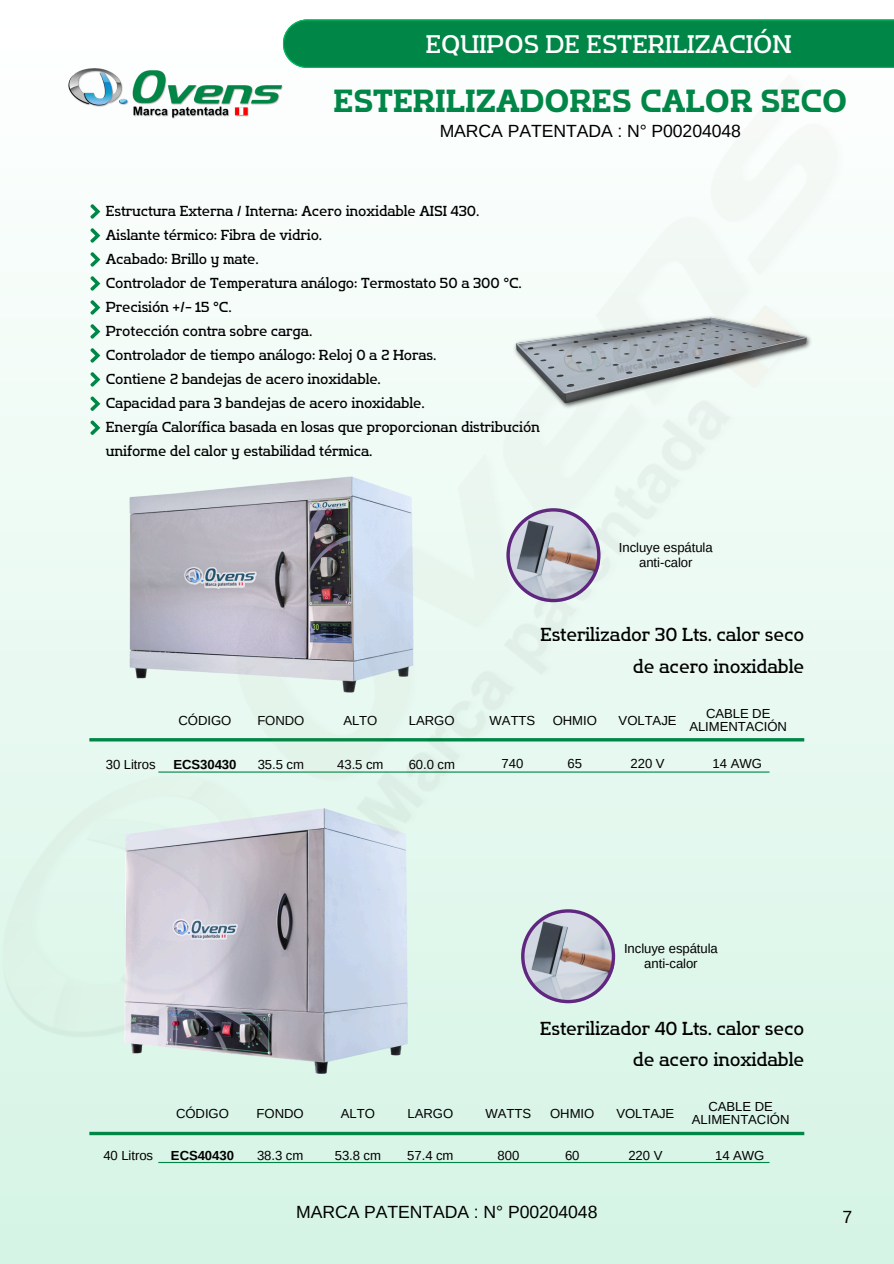
<style>
.page{position:relative;width:894px;height:1264px;background:#fff}
.page>*{position:absolute;margin:0;border:0;box-sizing:border-box;transform-origin:0 0}
.t1{font:31.95px "Flatory Slab 700";color:#008646}
.t2{font:25.35px "Flatory Slab 400";color:#fff}
.t3{font:18.75px/31px "Flatory Slab 400";letter-spacing:-.005em;color:#000;text-align:right}
.t4{font:17.55px "Arimo";letter-spacing:-.005em;color:#000}
.t5{font:14.55px/24px "Flatory Slab 400";letter-spacing:-.005em;color:#000}
.t6{font:13.05px/12.8px "Arimo";letter-spacing:-.005em;color:#000;text-align:center}
.t7{font:700 13.05px "Arimo";letter-spacing:-.005em;color:#000}
</style>
<div class="page">
<img style="left:0;top:19px;width:893px;height:1244px">
<h6 class="t2" style="left:425px;top:29px;width:367px">EQUIPOS DE ESTERILIZACIÓN</h6>
<p class="t1" style="left:333px;top:82px;width:515px">ESTERILIZADORES CALOR SECO</p>
<h2 class="t2" style="left:421px;top:29px;width:367px">EQUIPOS DE ESTERILIZACIÓN</h2>
<h6 class="t4" style="left:439px;top:121px;width:303px">MARCA PATENTADA : N° P00204048</h6>
<p class="t5" style="left:106px;top:199px;width:375px">Estructura Externa / Interna: Acero inoxidable AISI 430.</p>
<p class="t5" style="left:106px;top:223px;width:218px">Aislante térmico: Fibra de vidrio.</p>
<p class="t5" style="left:106px;top:247px;width:154px">Acabado: Brillo y mate.</p>
<h5 class="t5" style="left:106px;top:270px;width:417px">Controlador de Temperatura análogo: Termostato 50 a 300 °C.</h5>
<p class="t5" style="left:106px;top:294px;width:127px">Precisión +/- 15 °C.</p>
<p class="t5" style="left:106px;top:318px;width:208px">Protección contra sobre carga.</p>
<p class="t5" style="left:106px;top:342px;width:332px">Controlador de tiempo análogo: Reloj 0 a 2 Horas.</p>
<h4 class="t5" style="left:106px;top:366px;width:276px">Contiene 2 bandejas de acero inoxidable.</h4>
<h6 class="t5" style="left:106px;top:390px;width:320px">Capacidad para 3 bandejas de acero inoxidable.</h6>
<h6 class="t5" style="left:106px;top:414px;width:435px">Energía Calorífica basada en losas que proporcionan distribución uniforme del calor y estabilidad térmica.</h6>
<p class="t6" style="left:618px;top:541px;width:95px;line-height:14.1px">Incluye espátula anti-calor</p>
<p class="t3" style="left:540px;top:619px;width:265px">Esterilizador 30 Lts. calor seco de acero inoxidable</p>
<p class="t6" style="left:178px;top:714px;width:54px">CÓDIGO</p>
<p class="t7" style="left:173px;top:757px;width:64px">ECS30430</p>
<p class="t6" style="left:257px;top:714px;width:49px">FONDO</p>
<p class="t6" style="left:343px;top:714px;width:36px">ALTO</p>
<p class="t6" style="left:409px;top:714px;width:47px">LARGO</p>
<p class="t6" style="left:489px;top:714px;width:47px">WATTS</p>
<p class="t6" style="left:552px;top:714px;width:46px">OHMIO</p>
<p class="t6" style="left:618px;top:714px;width:59px">VOLTAJE</p>
<h2 class="t6" style="left:106px;top:757px;width:51px">30 Litros</h2>
<h1 class="t6" style="left:258px;top:757px;width:48px">35.5 cm</h1>
<p class="t6" style="left:337px;top:757px;width:48px">43.5 cm</p>
<p class="t6" style="left:408px;top:757px;width:48px">60.0 cm</p>
<h3 class="t6" style="left:501px;top:757px;width:23px">740</h3>
<p class="t6" style="left:567px;top:757px;width:16px">65</p>
<p class="t6" style="left:630px;top:757px;width:35px">220 V</p>
<p class="t6" style="left:689px;top:707px;width:99px">CABLE DE<br>ALIMENTACIÓN</p>
<p class="t6" style="left:712px;top:757px;width:51px">14 AWG</p>
<h6 class="t6" style="left:624px;top:941px;width:95px;line-height:14.1px">Incluye espátula anti-calor</h6>
<p class="t3" style="left:540px;top:1012px;width:265px">Esterilizador 40 Lts. calor seco de acero inoxidable</p>
<h6 class="t6" style="left:176px;top:1106px;width:54px">CÓDIGO</h6>
<p class="t6" style="left:256px;top:1106px;width:49px">FONDO</p>
<h4 class="t6" style="left:341px;top:1106px;width:36px">ALTO</h4>
<h6 class="t6" style="left:407px;top:1106px;width:47px">LARGO</h6>
<p class="t6" style="left:485px;top:1106px;width:47px">WATTS</p>
<h6 class="t6" style="left:550px;top:1106px;width:46px">OHMIO</h6>
<h6 class="t6" style="left:616px;top:1106px;width:59px">VOLTAJE</h6>
<h6 class="t7" style="left:171px;top:1148px;width:64px">ECS40430</h6>
<p class="t6" style="left:103px;top:1148px;width:51px">40 Litros</p>
<p class="t6" style="left:257px;top:1148px;width:48px">38.3 cm</p>
<p class="t6" style="left:334px;top:1148px;width:48px">53.8 cm</p>
<p class="t6" style="left:407px;top:1148px;width:48px">57.4 cm</p>
<p class="t6" style="left:497px;top:1148px;width:23px">800</p>
<p class="t6" style="left:565px;top:1148px;width:16px">60</p>
<p class="t6" style="left:628px;top:1148px;width:35px">220 V</p>
<h6 class="t4" style="left:296px;top:1201px;width:303px">MARCA PATENTADA : N° P00204048</h6>
<h6 class="t6" style="left:691px;top:1100px;width:99px">CABLE DE<br>ALIMENTACIÓN</h6>
<h6 class="t6" style="left:715px;top:1148px;width:51px">14 AWG</h6>
<h6 class="t4" style="left:842px;top:1207px;width:11px">7</h6>
</div>
